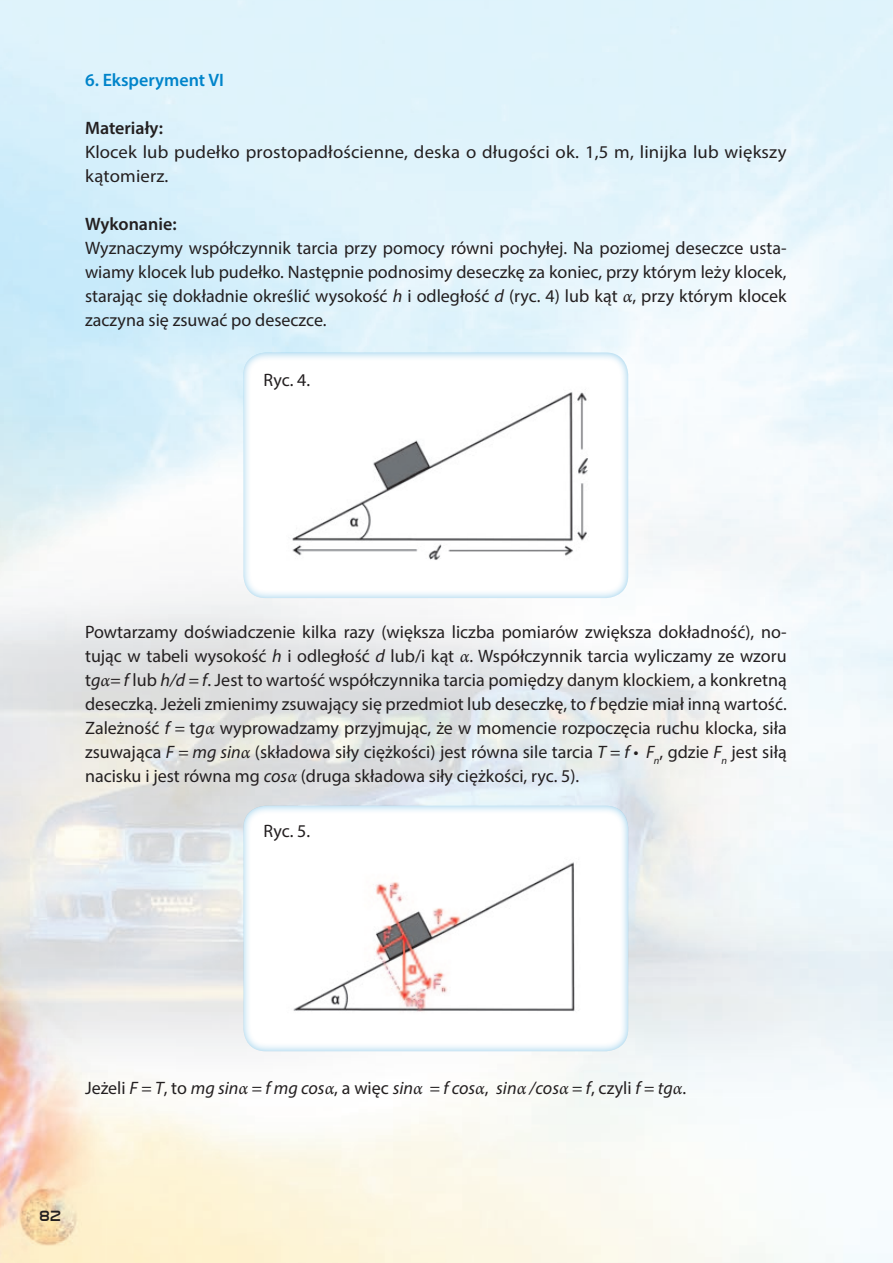
<style>
.page{position:relative;width:893px;height:1263px;background:#fff}
.page>*{position:absolute;margin:0;border:0;box-sizing:border-box;transform-origin:0 0}
.t1{font:18px/24px "Myriad Pro";color:#231f20;text-align:justify}
.t2{font:18px/24px "Myriad Pro";color:#231f20;scale:1.04 1}
.t3{font:italic 18px "Myriad Pro";color:#231f20}
.t4{font:600 18px "Myriad Pro";color:#231f20}
.t5{font:600 18px "Myriad Pro";color:#0084ca}
.t6{font:15px "Nasalization Rg";color:#231f20}
.s1{font-style:italic}
.s2{font-family:"Minion Pro";font-style:italic}
.s3{font-style:normal}
.s4{font-family:"Minion Pro"}
</style>
<div class="page">
<div style="left:242px;top:351px;width:387px;height:249px;background:#0089cf;opacity:.5"></div>
<div style="left:242px;top:804px;width:387px;height:249px;background:#0089cf;opacity:.5"></div>
<p class="t5" style="left:85px;top:68px;width:140px">6. Eksperyment VI</p>
<p class="t4" style="left:85px;top:116px;width:79px">Materiały:</p>
<p class="t2" style="left:85px;top:139px;width:676px">Klocek lub pudełko prostopadłościenne, deska o długości ok. 1,5 m, linijka lub większy kątomierz.</p>
<p class="t4" style="left:85px;top:212px;width:93px">Wykonanie:</p>
<p class="t1" style="left:85px;top:235px;width:703px">Wyznaczymy współczynnik tarcia przy pomocy równi pochyłej. Na poziomej deseczce usta&shy;wiamy klocek lub pudełko. Następnie podnosimy deseczkę za koniec, przy którym leży klocek, starając się dokładnie określić wysokość <span class="s1">h</span> i odległość <span class="s1">d</span> (ryc. 4) lub kąt <span class="s2">α</span>, przy którym klocek zaczyna się zsuwać po deseczce.</p>
<p class="t1" style="left:264px;top:367px;width:48px">Ryc. 4.</p>
<p class="t1" style="left:85px;top:619px;width:703px">Powtarzamy doświadczenie kilka razy (większa liczba pomiarów zwiększa dokładność), no&shy;tując w tabeli wysokość <span class="s1">h</span> i odległość <span class="s1">d</span> lub/i kąt <span class="s2">α</span>. Współczynnik tarcia wyliczamy ze wzoru t<span class="s1">g</span><span class="s2">α</span><span class="s1">= f</span> lub <span class="s1">h/d = f</span>. Jest to wartość współczynnika tarcia pomiędzy danym klockiem, a konkretną deseczką. Jeżeli zmienimy zsuwający się przedmiot lub deseczkę, to <span class="s1">f</span> będzie miał inną wartość.<br>Zależność <span class="s1">f =</span> t<span class="s1">g</span><span class="s2">α</span> wyprowadzamy przyjmując, że w momencie rozpoczęcia ruchu klocka, siła zsuwająca <span class="s1">F = mg sin</span><span class="s2">α</span> (składowa siły ciężkości) jest równa sile tarcia <span class="s1">T = f • F</span><sub>n</sub>, gdzie <span class="s1">F</span><sub>n</sub> jest siłą nacisku i jest równa mg <span class="s1">cos</span><span class="s2">α</span> (druga składowa siły ciężkości, ryc. 5).</p>
<p class="t1" style="left:264px;top:818px;width:48px">Ryc. 5.</p>
<p class="t3" style="left:85px;top:1077px;width:603px"><span class="s3">Jeżeli</span> F = T<span class="s3">, to</span> mg sin<span class="s4">α</span> = f mg cos<span class="s4">α</span><span class="s3">, a więc</span> sin<span class="s4">α</span> = f cos<span class="s4">α</span><span class="s3">,</span> sin<span class="s4">α</span> /cos<span class="s4">α</span> = f<span class="s3">, czyli</span> f = tg<span class="s4">α</span><span class="s3">.</span></p>
<p class="t6" style="left:39px;top:1207px;width:23px">82</p>
</div>
